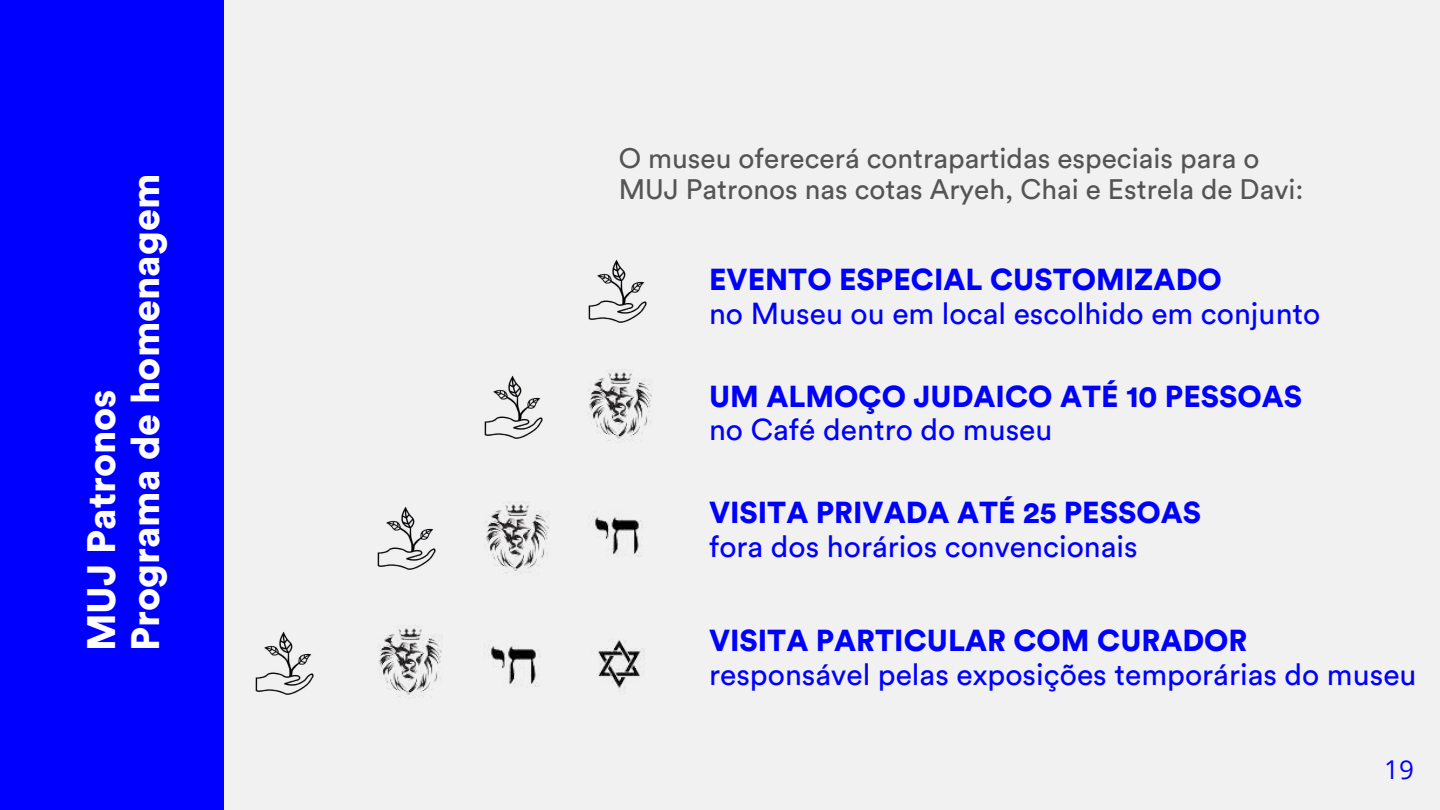
<style>
.page{position:relative;width:1440px;height:810px;background:#00f}
.page>*{position:absolute;margin:0;border:0;box-sizing:border-box;transform-origin:0 0}
.t1{font:900 39.3px/44px "Circular Std";color:#fff}
.t2{font:30px "Circular Std";color:#00f}
.t3{font:900 30px "Circular Std";color:#00f}
.t4{font:27.9px/31.5px "Circular Std";color:#545454}
.t5{font:26px "Open Sans";color:#00f}
</style>
<div class="page">
<div style="left:224px;top:0;width:1216px;height:810px;background:#f1f1f1"></div>
<img style="left:587px;top:369px;width:65px;height:74px">
<img style="left:595px;top:516px;width:49px;height:41px">
<img style="left:484px;top:501px;width:65px;height:74px">
<img style="left:491px;top:645px;width:50px;height:41px">
<img style="left:377px;top:625px;width:65px;height:74px">
<img style="left:598px;top:640px;width:46px;height:51px">
<img style="left:484px;top:375px;width:59px;height:64px">
<img style="left:377px;top:506px;width:59px;height:64px">
<img style="left:255px;top:631px;width:59px;height:64px">
<img style="left:588px;top:259px;width:59px;height:64px">
<h1 class="t1" style="left:81px;top:651px;width:479px;rotate:-90deg">MUJ Patronos<br>Programa de homenagem</h1>
<p class="t4" style="left:619px;top:143px;width:686px">O museu oferecerá contrapartidas especiais para o<br>MUJ Patronos nas cotas Aryeh, Chai e Estrela de Davi:</p>
<p class="t3" style="left:709px;top:266px;width:514px">EVENTO ESPECIAL CUSTOMIZADO</p>
<p class="t2" style="left:709px;top:300px;width:613px">no Museu ou em local escolhido em conjunto</p>
<p class="t3" style="left:709px;top:382px;width:595px">UM ALMOÇO JUDAICO ATÉ 10 PESSOAS</p>
<p class="t2" style="left:709px;top:416px;width:345px">no Café dentro do museu</p>
<p class="t3" style="left:709px;top:499px;width:494px">VISITA PRIVADA ATÉ 25 PESSOAS</p>
<p class="t2" style="left:709px;top:533px;width:430px">fora dos horários convencionais</p>
<p class="t3" style="left:709px;top:627px;width:540px">VISITA PARTICULAR COM CURADOR</p>
<p class="t2" style="left:709px;top:661px;width:709px">responsável pelas exposições temporárias do museu</p>
<p class="t5" style="left:1384px;top:751px;width:31px">19</p>
</div>
